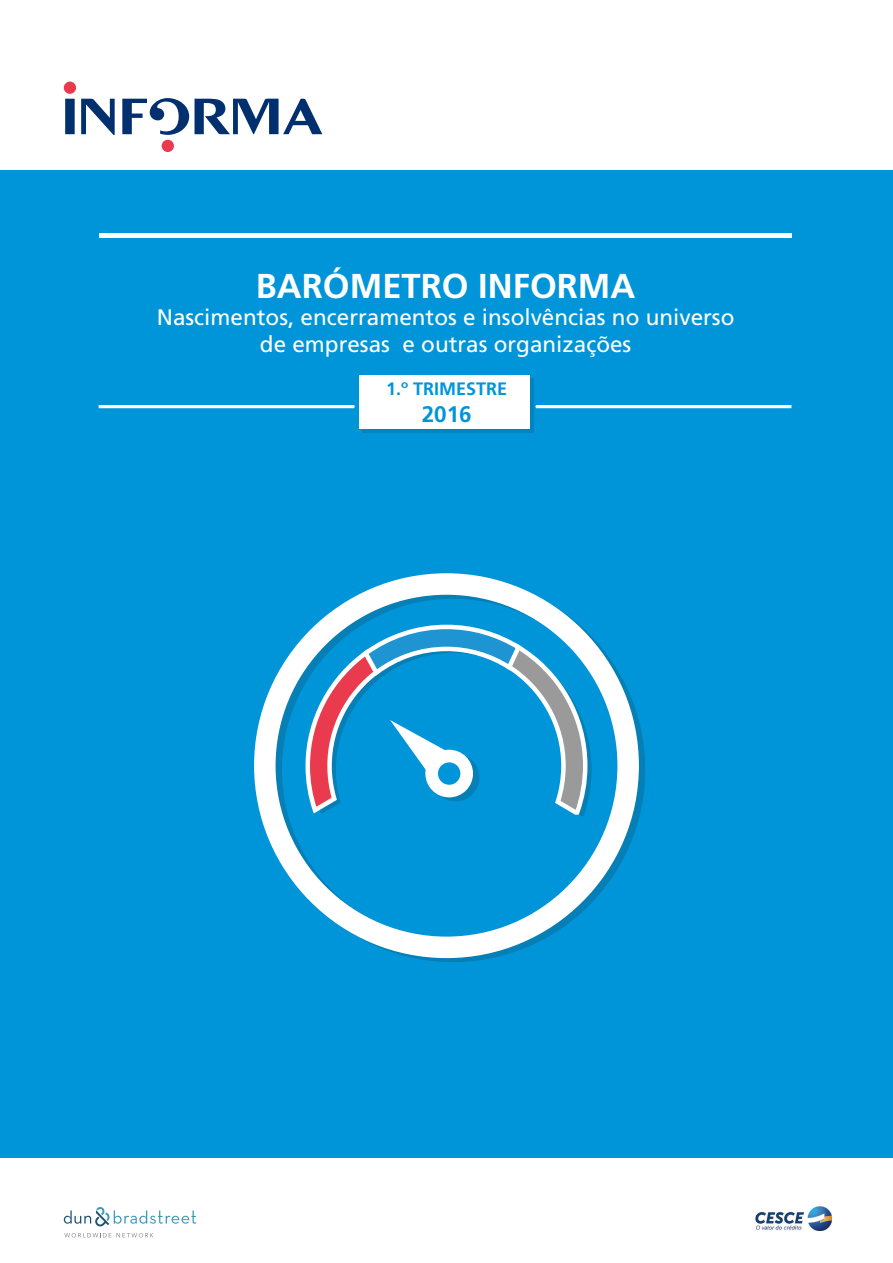
<style>
.page{position:relative;width:893px;height:1263px;background:#fff}
.page>*{position:absolute;margin:0;border:0;box-sizing:border-box;transform-origin:0 0}
.txt_corrido{font:700 34.5px "Frutiger LT Std";color:#fff}
.txt_corrido-2{font:22.5px "Frutiger LT Std";color:#fff}
.txt_corrido-3{font:700 22.5px "Frutiger LT Std";color:#0095d9}
.txt_corrido-4{font:700 18px "Frutiger LT Std";color:#0095d9}
</style>
<div class="page">
<div style="left:0;top:171px;width:893px;height:987px;background:#0095d9"></div>
<svg style="left:415px;top:722px;width:230px;height:240px"></svg>
<svg style="left:64px;top:82px;width:258px;height:70px"></svg>
<svg style="left:64px;top:1233px;width:90px;height:4px"></svg>
<svg style="left:64px;top:1207px;width:132px;height:19px"></svg>
<img style="left:755px;top:1206px;width:78px;height:25px">
<div style="left:362px;top:379px;width:172px;height:54px;background:linear-gradient(to right,#0084bf,#0084bf)"></div>
<div style="left:99px;top:233px;width:692px;height:5px;background:#fff"></div>
<div style="left:359px;top:375px;width:171px;height:53px;background:#fff"></div>
<svg style="left:535px;top:405px;width:256px;height:3px"></svg>
<svg style="left:99px;top:405px;width:256px;height:3px"></svg>
<svg style="left:254px;top:573px;width:385px;height:385px"></svg>
<svg style="left:303px;top:622px;width:289px;height:195px"></svg>
<p class="txt_corrido" style="left:256px;top:266px;width:381px">BARÓMETRO INFORMA</p>
<p class="txt_corrido-2" style="left:157px;top:304px;width:579px">Nascimentos, encerramentos e insolvências no universo</p>
<p class="txt_corrido-2" style="left:260px;top:331px;width:373px">de empresas e outras organizações</p>
<p class="txt_corrido-4" style="left:386px;top:378px;width:123px">1.º TRIMESTRE</p>
<p class="txt_corrido-3" style="left:422px;top:401px;width:52px">2016</p>
</div>
